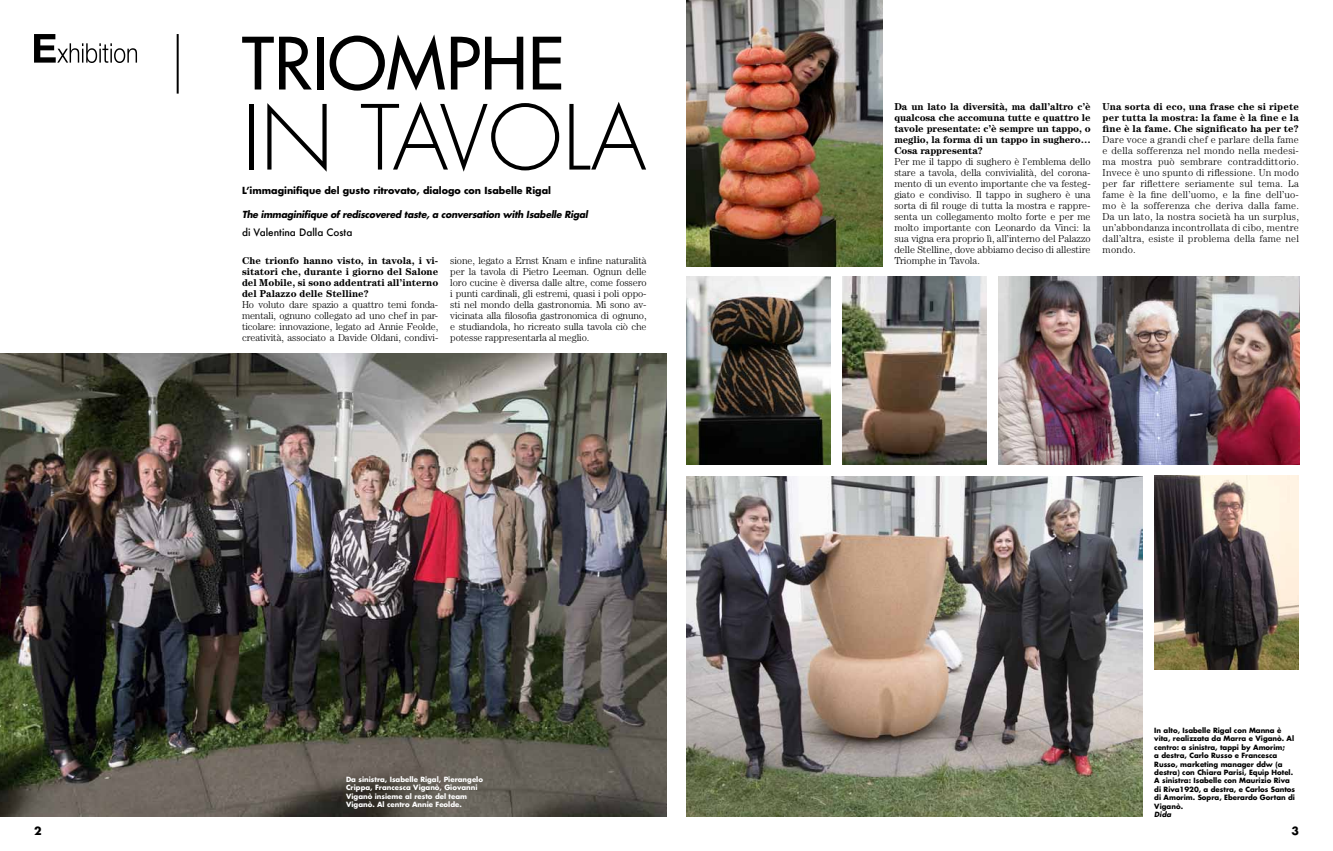
<style>
.page{position:relative;width:1333px;height:851px;background:#fff}
.page>*{position:absolute;margin:0;border:0;box-sizing:border-box;transform-origin:0 0}
.t1{font:300 87px "Futura";color:#000}
.t2{font:70px "Futura";color:#000}
.t3{font:700 11px "Futura";color:#000}
.t4{font:300 10px/11px "Century";letter-spacing:-.01em;color:#000;text-align:justify}
.t5{font:700 10px/11px "Century";color:#000;text-align:justify}
.t6{font:500 10px "Futura";color:#000}
.t7{font:italic 700 9.5px "Futura";letter-spacing:-.02em;color:#000;scale:.96 1}
.t8{font:700 9.5px "Futura";color:#000}
.t9{font:700 7px/8.4px "Futura";color:#000}
.t10{font:700 7px/8.4px "Futura";color:#fff}
.t11{font:italic 700 7px "Futura";color:#000}
</style>
<div class="page">
<img style="left:0;top:353px;width:666px;height:463px">
<svg style="left:34px;top:34px;width:103px;height:29px"></svg>
<hr style="left:177px;top:34px;width:2px;height:60px;background:#000">
<img style="left:998px;top:276px;width:301px;height:188px">
<img style="left:686px;top:476px;width:456px;height:340px">
<img style="left:686px;top:0;width:197px;height:266px">
<img style="left:842px;top:276px;width:144px;height:188px">
<img style="left:1154px;top:475px;width:144px;height:194px">
<img style="left:686px;top:276px;width:145px;height:188px">
<h2 class="t2" style="left:242px;top:18px;width:324px">TRIOMPHE</h2>
<h1 class="t1" style="left:242px;top:82px;width:406px">IN TAVOLA</h1>
<p class="t7" style="left:242px;top:207px;width:362px">The immaginifique of rediscovered taste, a conversation with Isabelle Rigal</p>
<p class="t6" style="left:242px;top:225px;width:112px">di Valentina Dalla Costa</p>
<p class="t5" style="left:242px;top:255px;width:198px">Che trionfo hanno visto, in tavola, i vi&shy;sitatori che, durante i giorno del Salone del Mobile, si sono addentrati all’interno del Palazzo delle Stelline?</p>
<p class="t4" style="left:242px;top:299px;width:198px">Ho voluto dare spazio a quattro temi fonda&shy;mentali, ognuno collegato ad uno chef in par&shy;ticolare: innovazione, legato ad Annie Feolde, creatività, associato a Davide Oldani, condivi-</p>
<p class="t8" style="left:242px;top:183px;width:310px">L’immaginifique del gusto ritrovato, dialogo con Isabelle Rigal</p>
<p class="t4" style="left:450px;top:255px;width:198px">sione, legato a Ernst Knam e infine naturalità per la tavola di Pietro Leeman. Ognun delle loro cucine è diversa dalle altre, come fossero i punti cardinali, gli estremi, quasi i poli oppo&shy;sti nel mondo della gastronomia. Mi sono av&shy;vicinata alla filosofia gastronomica di ognuno, e studiandola, ho ricreato sulla tavola ciò che potesse rappresentarla al meglio.</p>
<p class="t10" style="left:346px;top:774px;width:138px">Da sinistra, Isabelle Rigal, Pierangelo Crippa, Francesca Viganò, Giovanni Viganò insieme al resto del team Viganò. Al centro Annie Feolde.</p>
<p class="t5" style="left:894px;top:101px;width:198px">Da un lato la diversità, ma dall’altro c’è qualcosa che accomuna tutte e quattro le tavole presentate: c’è sempre un tappo, o meglio, la forma di un tappo in sughero… Cosa rappresenta?</p>
<p class="t4" style="left:894px;top:156px;width:198px">Per me il tappo di sughero è l’emblema dello stare a tavola, della convivialità, del corona&shy;mento di un evento importante che va festeg&shy;giato e condiviso. Il tappo in sughero è una sorta di fil rouge di tutta la mostra e rappre&shy;senta un collegamento molto forte e per me molto importante con Leonardo da Vinci: la sua vigna era proprio lì, all’interno del Palazzo delle Stelline, dove abbiamo deciso di allestire Triomphe in Tavola.</p>
<p class="t5" style="left:1102px;top:101px;width:198px">Una sorta di eco, una frase che si ripete per tutta la mostra: la fame è la fine e la fine è la fame. Che significato ha per te?</p>
<p class="t4" style="left:1102px;top:134px;width:198px">Dare voce a grandi chef e parlare della fame e della sofferenza nel mondo nella medesi&shy;ma mostra può sembrare contraddittorio.<br>Invece è uno spunto di riflessione. Un modo per far riflettere seriamente sul tema. La fame è la fine dell’uomo, e la fine dell’uo&shy;mo è la sofferenza che deriva dalla fame.<br>Da un lato, la nostra società ha un surplus, un’abbondanza incontrollata di cibo, mentre dall’altra, esiste il problema della fame nel mondo.</p>
<p class="t9" style="left:1154px;top:725px;width:142px">In alto, Isabelle Rigal con Manna è vita, realizzata da Marra e Viganò. Al centro: a sinistra, tappi by Amorim;<br>a destra, Carlo Russo e Francesca Russo, marketing manager ddw (a destra) con Chiara Parisi, Equip Hotel.<br>A sinistra: Isabelle con Maurizio Riva di Riva1920, a destra, e Carlos Santos di Amorim. Sopra, Eberardo Gortan di Viganò.</p>
<p class="t11" style="left:1154px;top:809px;width:18px">Dida</p>
<p class="t3" style="left:34px;top:823px;width:9px">2</p>
<p class="t3" style="left:1291px;top:823px;width:9px">3</p>
</div>
